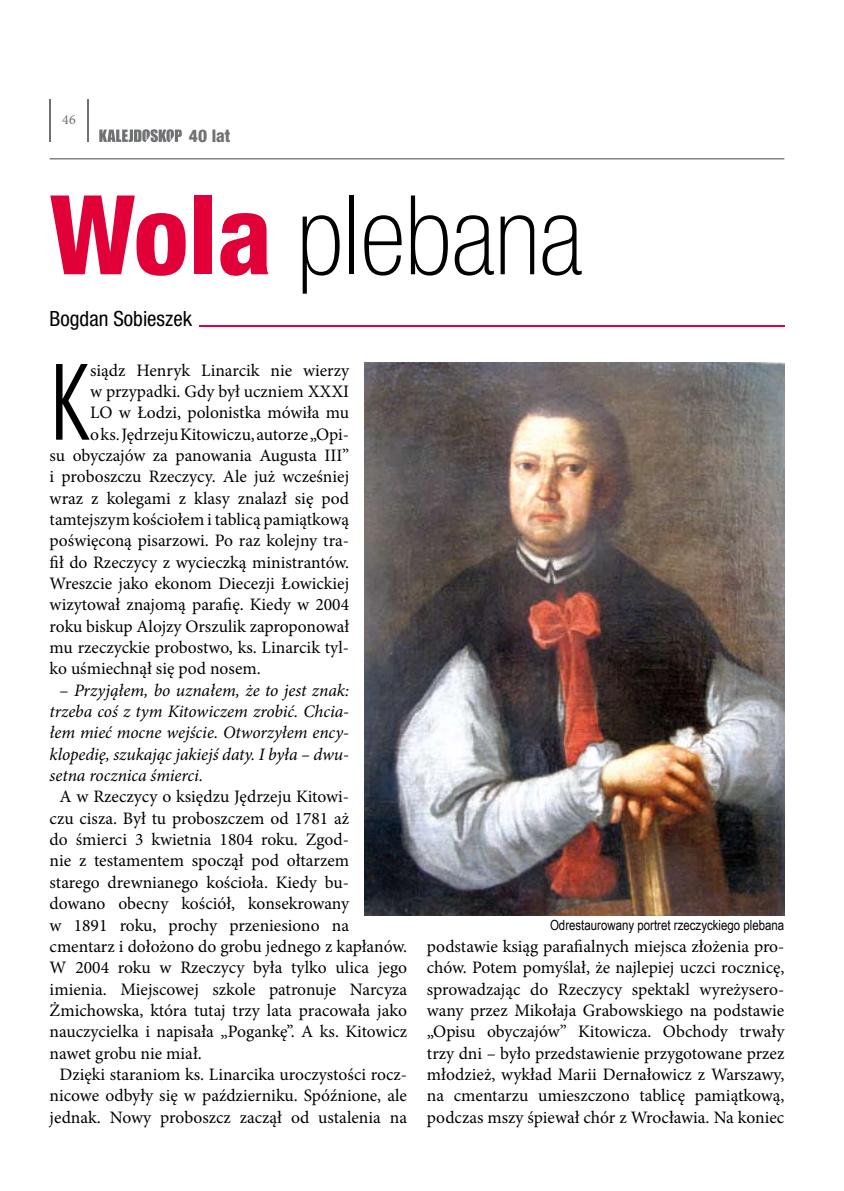
<style>
.page{position:relative;width:844px;height:1191px;background:#fff}
.page>*{position:absolute;margin:0;border:0;box-sizing:border-box;transform-origin:0 0}
.t1{font:113.58px "URW Grotesk TCE Lig Con";color:#000}
.t2{font:100 condensed 110.25px "Helvetica Neue LT Pro";color:#000}
.t3{font:condensed 21px "Helvetica Neue LT Pro";color:#000}
.t4{font:17.5px/21.3px "Minion Pro";color:#000;text-align:justify}
.t5{font:italic 17.5px/21.3px "Minion Pro";letter-spacing:-.005em;color:#000;text-align:justify}
.t6{font:800 condensed 17.5px "Helvetica Neue LT Pro";color:#707173}
.t7{font:14px "Arial Narrow";color:#000}
.t8{font:14px "Minion Pro";color:#707173}
.s1{font-weight:800;color:#e20038}
.s2{font-style:normal}
</style>
<div class="page">
<hr style="left:50px;top:99px;width:1px;height:43px;background:#707173">
<hr style="left:88px;top:99px;width:1px;height:43px;background:#707173">
<hr style="left:50px;top:158px;width:734px;height:1px;background:#707173">
<svg style="left:99px;top:129px;width:83px;height:13px"></svg>
<hr style="left:198px;top:324px;width:586px;height:2px;background:#e20038">
<img style="left:364px;top:362px;width:420px;height:553px">
<p class="t8" style="left:62px;top:110px;width:15px">46</p>
<p class="t6" style="left:189px;top:125px;width:43px">40 lat</p>
<h2 class="t2" style="left:50px;top:175px;width:534px"><span class="s1">Wola</span> plebana</h2>
<p class="t3" style="left:50px;top:307px;width:144px">Bogdan Sobieszek</p>
<h1 class="t1" style="left:50px;top:346px;width:42px">K</h1>
<p class="t4" style="left:90px;top:359px;width:260px">siądz Henryk Linarcik nie wierzy</p>
<p class="t4" style="left:90px;top:381px;width:260px">w przypadki. Gdy był uczniem XXXI</p>
<p class="t4" style="left:90px;top:402px;width:260px">LO w Łodzi, polonistka mówiła mu</p>
<p class="t4" style="left:90px;top:423px;width:260px">o ks. Jędrzeju Kitowiczu, autorze „Opi-</p>
<p class="t4" style="left:50px;top:445px;width:301px">su obyczajów za panowania Augusta III”</p>
<p class="t4" style="left:50px;top:466px;width:301px">i proboszczu Rzeczycy. Ale już wcześniej</p>
<p class="t4" style="left:50px;top:487px;width:301px">wraz z kolegami z klasy znalazł się pod</p>
<p class="t4" style="left:50px;top:509px;width:301px">tamtejszym kościołem i tablicą pamiątkową</p>
<p class="t4" style="left:50px;top:530px;width:301px">poświęconą pisarzowi. Po raz kolejny tra-</p>
<p class="t4" style="left:50px;top:551px;width:301px">fił do Rzeczycy z wycieczką ministrantów.</p>
<p class="t4" style="left:50px;top:573px;width:301px">Wreszcie jako ekonom Diecezji Łowickiej</p>
<p class="t4" style="left:50px;top:594px;width:301px">wizytował znajomą parafię. Kiedy w 2004</p>
<p class="t4" style="left:50px;top:615px;width:301px">roku biskup Alojzy Orszulik zaproponował</p>
<p class="t4" style="left:50px;top:637px;width:301px">mu rzeczyckie probostwo, ks. Linarcik tyl-</p>
<p class="t4" style="left:50px;top:658px;width:213px">ko uśmiechnął się pod nosem.</p>
<p class="t5" style="left:50px;top:679px;width:301px;text-indent:10px"><span class="s2">–</span> Przyjąłem, bo uznałem, że to jest znak: trzeba coś z tym Kitowiczem zrobić. Chcia&shy;łem mieć mocne wejście. Otworzyłem ency&shy;klopedię, szukając jakiejś daty. I była – dwu&shy;setna rocznica śmierci.</p>
<p class="t4" style="left:60px;top:786px;width:291px">A w Rzeczycy o księdzu Jędrzeju Kitowi-</p>
<p class="t4" style="left:50px;top:807px;width:301px">czu cisza. Był tu proboszczem od 1781 aż</p>
<p class="t4" style="left:50px;top:829px;width:301px">do śmierci 3 kwietnia 1804 roku. Zgod-</p>
<p class="t4" style="left:50px;top:850px;width:301px">nie z testamentem spoczął pod ołtarzem</p>
<p class="t4" style="left:50px;top:871px;width:301px">starego drewnianego kościoła. Kiedy bu-</p>
<p class="t4" style="left:50px;top:893px;width:301px">dowano obecny kościół, konsekrowany</p>
<p class="t4" style="left:50px;top:914px;width:301px">w 1891 roku, prochy przeniesiono na</p>
<p class="t4" style="left:50px;top:935px;width:359px">cmentarz i dołożono do grobu jednego z kapłanów.</p>
<p class="t4" style="left:50px;top:957px;width:359px">W 2004 roku w Rzeczycy była tylko ulica jego</p>
<p class="t4" style="left:50px;top:978px;width:359px">imienia. Miejscowej szkole patronuje Narcyza</p>
<p class="t4" style="left:50px;top:999px;width:359px">Żmichowska, która tutaj trzy lata pracowała jako</p>
<p class="t4" style="left:50px;top:1021px;width:359px">nauczycielka i napisała „Pogankę”. A ks. Kitowicz</p>
<p class="t4" style="left:50px;top:1042px;width:154px">nawet grobu nie miał.</p>
<p class="t4" style="left:60px;top:1063px;width:349px">Dzięki staraniom ks. Linarcika uroczystości rocz-</p>
<p class="t4" style="left:50px;top:1085px;width:359px">nicowe odbyły się w październiku. Spóźnione, ale</p>
<p class="t4" style="left:50px;top:1106px;width:359px">jednak. Nowy proboszcz zaczął od ustalenia na</p>
<p class="t7" style="left:550px;top:914px;width:236px">Odrestaurowany portret rzeczyckiego plebana</p>
<p class="t4" style="left:427px;top:935px;width:359px">podstawie ksiąg parafialnych miejsca złożenia pro&shy;chów. Potem pomyślał, że najlepiej uczci rocznicę, sprowadzając do Rzeczycy spektakl wyreżysero&shy;wany przez Mikołaja Grabowskiego na podstawie „Opisu obyczajów” Kitowicza. Obchody trwały trzy dni – było przedstawienie przygotowane przez młodzież, wykład Marii Dernałowicz z Warszawy, na cmentarzu umieszczono tablicę pamiątkową, podczas mszy śpiewał chór z Wrocławia. Na koniec</p>
</div>
